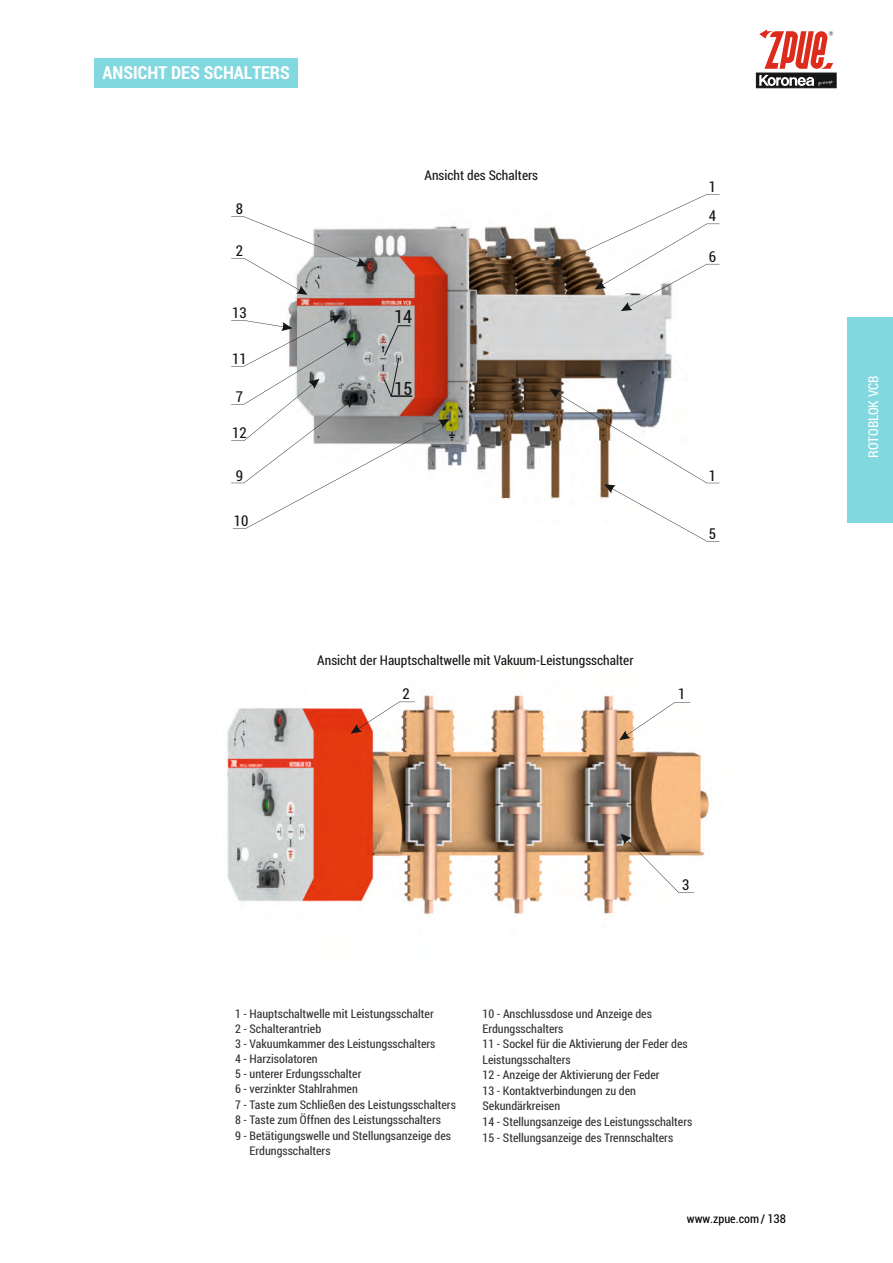
<style>
.page{position:relative;width:893px;height:1263px;background:#fff}
.page>*{position:absolute;margin:0;border:0;box-sizing:border-box;transform-origin:0 0}
.t1{font:18.3px "Roboto Condensed";color:#151616}
.t2{font:700 18px "Roboto Condensed";color:#fff}
.t3{font:15px "Roboto Condensed";color:#151616}
.t4{font:13.5px "Roboto Condensed";color:#151616}
.t5{font:13.5px "Roboto Condensed";color:#fff}
.t6{font:12px/15.5px "Roboto Condensed";color:#313130}
.t7{font:12px/15px "Roboto Condensed";color:#323232}
.t8{font:condensed 12px "Roboto";color:#000}
</style>
<div class="page">
<img style="left:288px;top:226px;width:384px;height:274px">
<svg style="left:231px;top:216px;width:136px;height:79px"></svg>
<svg style="left:551px;top:194px;width:168px;height:117px"></svg>
<svg style="left:549px;top:389px;width:170px;height:152px"></svg>
<svg style="left:231px;top:315px;width:219px;height:214px"></svg>
<img style="left:227px;top:694px;width:483px;height:223px">
<svg style="left:351px;top:702px;width:64px;height:32px"></svg>
<svg style="left:619px;top:702px;width:71px;height:38px"></svg>
<svg style="left:621px;top:834px;width:73px;height:59px"></svg>
<div style="left:94px;top:58px;width:204px;height:29px;background:#82d8df"></div>
<div style="left:756px;top:73px;width:80px;height:15px;background:#151616;border:1px solid #151616"></div>
<svg style="left:759px;top:29px;width:74px;height:40px"></svg>
<svg style="left:759px;top:75px;width:74px;height:12px"></svg>
<div style="left:847px;top:317px;width:46px;height:206px;background:#82d8df"></div>
<h2 class="t2" style="left:103px;top:60px;width:189px">ANSICHT DES SCHALTERS</h2>
<p class="t3" style="left:236px;top:199px;width:9px">8</p>
<p class="t3" style="left:236px;top:240px;width:9px">2</p>
<p class="t3" style="left:232px;top:302px;width:16px">13</p>
<p class="t3" style="left:232px;top:348px;width:16px">11</p>
<p class="t3" style="left:236px;top:386px;width:9px">7</p>
<p class="t3" style="left:232px;top:423px;width:16px">12</p>
<p class="t3" style="left:236px;top:465px;width:9px">9</p>
<p class="t3" style="left:234px;top:510px;width:16px">10</p>
<p class="t4" style="left:424px;top:166px;width:115px">Ansicht des Schalters</p>
<h1 class="t1" style="left:394px;top:304px;width:19px">14</h1>
<h1 class="t1" style="left:394px;top:375px;width:19px">15</h1>
<p class="t3" style="left:709px;top:176px;width:9px">1</p>
<p class="t3" style="left:709px;top:206px;width:9px">4</p>
<p class="t3" style="left:709px;top:246px;width:9px">6</p>
<p class="t3" style="left:709px;top:465px;width:9px">1</p>
<p class="t3" style="left:709px;top:523px;width:9px">5</p>
<p class="t4" style="left:317px;top:650px;width:318px">Ansicht der Hauptschaltwelle mit Vakuum-Leistungsschalter</p>
<p class="t3" style="left:403px;top:683px;width:9px">2</p>
<p class="t3" style="left:678px;top:684px;width:9px">1</p>
<p class="t3" style="left:682px;top:874px;width:9px">3</p>
<p class="t6" style="left:235px;top:1006px;width:222px">1 - Hauptschaltwelle mit Leistungsschalter<br>2 - Schalterantrieb<br>3 - Vakuumkammer des Leistungsschalters<br>4 - Harzisolatoren<br>5 - unterer Erdungsschalter<br>6 - verzinkter Stahlrahmen<br>7 - Taste zum Schließen des Leistungsschalters 8 - Taste zum Öffnen des Leistungsschalters</p>
<p class="t7" style="left:250px;top:1128px;width:203px;text-indent:-15px">9 - Betätigungswelle und Stellungsanzeige des<br>Erdungsschalters</p>
<p class="t6" style="left:482px;top:1006px;width:211px">10 - Anschlussdose und Anzeige des<br>Erdungsschalters<br>11 - Sockel für die Aktivierung der Feder des<br>Leistungsschalters<br>12 - Anzeige der Aktivierung der Feder<br>13 - Kontaktverbindungen zu den<br>Sekundärkreisen<br>14 - Stellungsanzeige des Leistungsschalters<br>15 - Stellungsanzeige des Trennschalters</p>
<p class="t8" style="left:687px;top:1210px;width:101px">www.zpue.com / 138</p>
<p class="t5" style="left:864px;top:458px;width:84px;rotate:-90deg">ROTOBLOK VCB</p>
</div>
